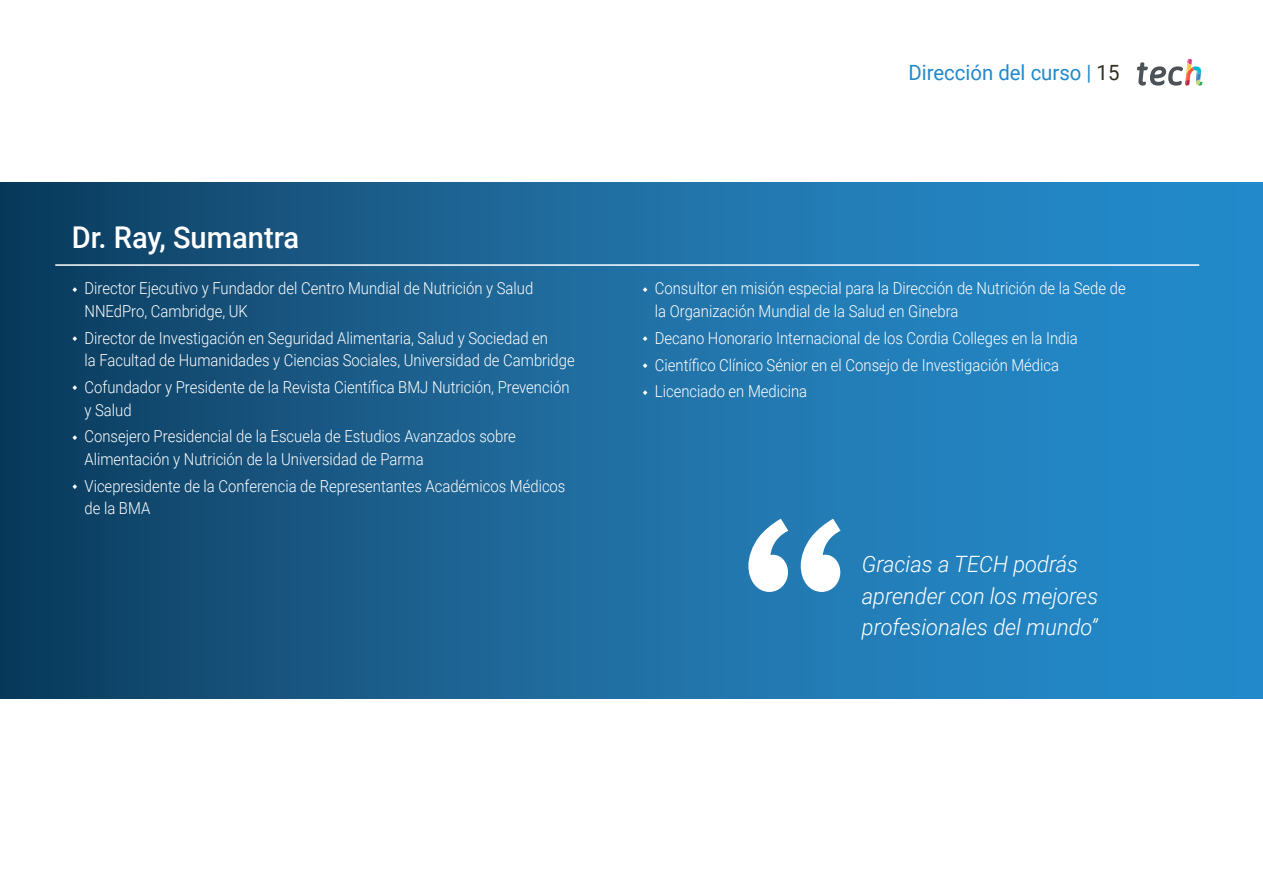
<style>
.page{position:relative;width:1263px;height:893px;background:#fff}
.page>*{position:absolute;margin:0;border:0;box-sizing:border-box;transform-origin:0 0}
.t1{font:500 30px "Roboto";color:#fff}
.t2{font:italic 300 22.5px/31.5px "Roboto";color:#fff}
.t3{font:21px "Roboto";color:#2289ca}
.t4{font:300 16.5px/22.5px "Roboto";color:#fff;scale:.9 1}
.s1{color:#312e20}
</style>
<div class="page">
<div style="left:0;top:182px;width:1263px;height:516px;background:linear-gradient(to right,#114265,#2994d8)"></div>
<svg style="left:748px;top:519px;width:92px;height:73px"></svg>
<hr style="left:55px;top:264px;width:1144px;height:2px;background:#fff">
<svg style="left:1137px;top:59px;width:65px;height:27px"></svg>
<svg style="left:73px;top:287px;width:4px;height:5px"></svg>
<svg style="left:73px;top:336px;width:4px;height:5px"></svg>
<svg style="left:73px;top:385px;width:4px;height:5px"></svg>
<svg style="left:73px;top:435px;width:4px;height:5px"></svg>
<svg style="left:73px;top:484px;width:4px;height:5px"></svg>
<svg style="left:643px;top:287px;width:4px;height:5px"></svg>
<svg style="left:643px;top:336px;width:4px;height:5px"></svg>
<svg style="left:643px;top:363px;width:4px;height:5px"></svg>
<svg style="left:643px;top:390px;width:4px;height:5px"></svg>
<h1 class="t1" style="left:72px;top:216px;width:229px">Dr. Ray, Sumantra</h1>
<p class="t4" style="left:85px;top:277px;width:500px">Director Ejecutivo y Fundador del Centro Mundial de Nutrición y Salud<br>NNEdPro, Cambridge, UK</p>
<p class="t4" style="left:85px;top:326px;width:546px">Director de Investigación en Seguridad Alimentaria, Salud y Sociedad en<br>la Facultad de Humanidades y Ciencias Sociales, Universidad de Cambridge</p>
<p class="t4" style="left:85px;top:375px;width:540px">Cofundador y Presidente de la Revista Científica BMJ Nutrición, Prevención y Salud</p>
<p class="t4" style="left:85px;top:424px;width:481px">Consejero Presidencial de la Escuela de Estudios Avanzados sobre<br>Alimentación y Nutrición de la Universidad de Parma</p>
<p class="t4" style="left:85px;top:474px;width:536px">Vicepresidente de la Conferencia de Representantes Académicos Médicos de la BMA</p>
<p class="t3" style="left:908px;top:57px;width:213px">Dirección del curso | <span class="s1">15</span></p>
<p class="t4" style="left:655px;top:277px;width:525px">Consultor en misión especial para la Dirección de Nutrición de la Sede de la Organización Mundial de la Salud en Ginebra</p>
<p class="t4" style="left:655px;top:324px;width:471px;line-height:26.7px">Decano Honorario Internacional de los Cordia Colleges en la India<br>Científico Clínico Sénior en el Consejo de Investigación Médica<br>Licenciado en Medicina</p>
<h2 class="t2" style="left:862px;top:548px;width:238px">Gracias a TECH podrás aprender con los mejores profesionales del mundo”</h2>
</div>
